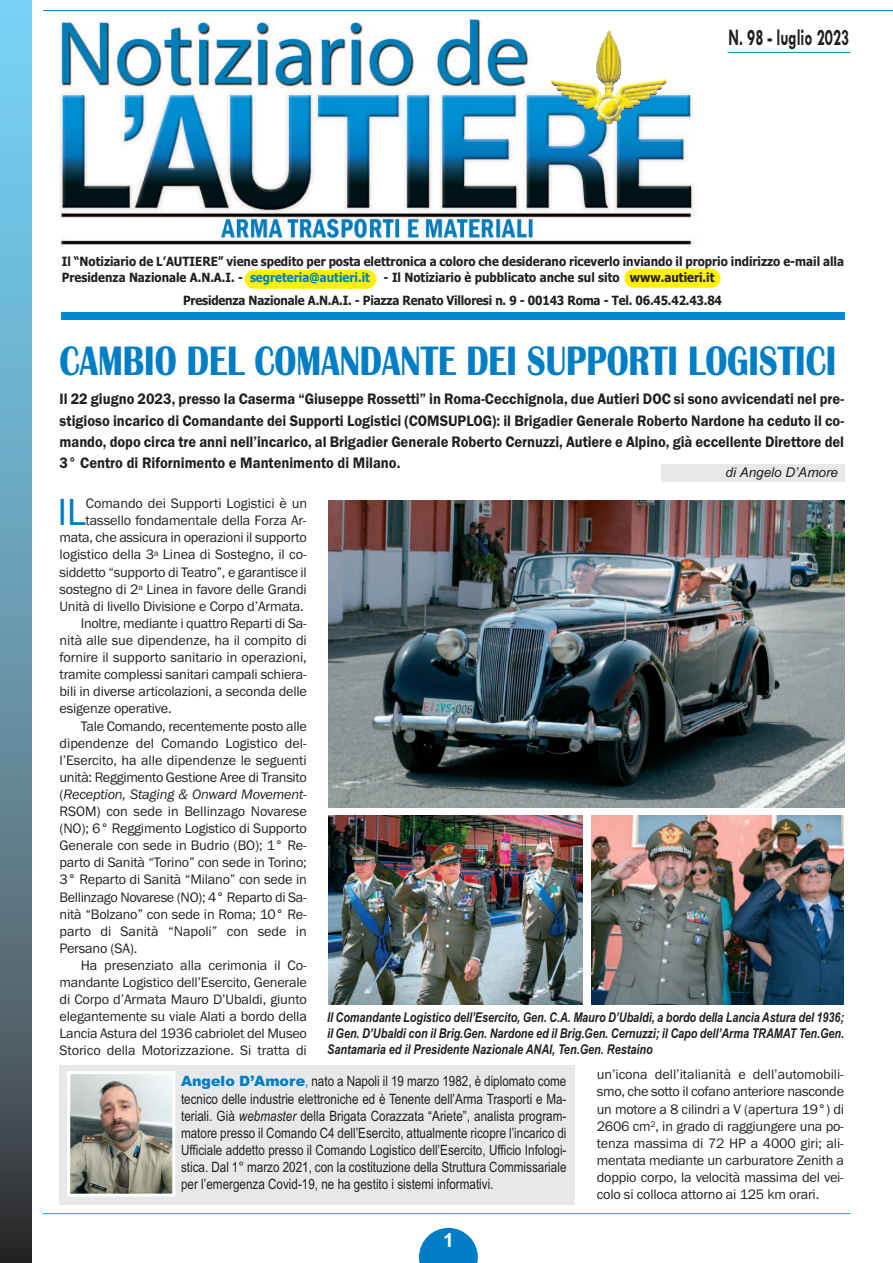
<style>
.page{position:relative;width:893px;height:1263px;background:#fff}
.page>*{position:absolute;margin:0;border:0;box-sizing:border-box;transform-origin:0 0}
.t1{font:700 42.6px "Britannic";color:#007ec5;scale:.79 1}
.t2{font:39.15px "Franklin Gothic";color:#007ec5}
.t3{font:700 24px "Tw Cen";color:#231f20;scale:.64 1}
.t4{font:700 19.5px "Arial";color:#fff}
.t5{font:600 15.75px/21.1px "Franklin Gothic";color:#231f20;text-align:justify;scale:.92 1}
.t6{font:14.25px/17.1px "Franklin Gothic";letter-spacing:-.015em;color:#231f20;text-align:justify}
.t7{font:14.25px/17.1px "Arial Narrow";color:#231f20;text-align:justify}
.t8{font:italic 14.25px "Franklin Gothic";letter-spacing:-.015em;color:#231f20}
.t9{font:italic 700 13.5px/16.2px "Arial Narrow";color:#231f20;text-align:justify}
.t10{font:italic 13.5px "Arial";color:#231f20}
.t11{font:700 12.75px/16.5px "Tahoma";color:#231f20;scale:.91 1}
.s1{color:#007ec5}
.s2{font-style:normal}
.s3{font-family:"Arial";font-weight:900;color:#007ec5}
.s4{font-style:italic}
</style>
<div class="page">
<div style="left:624px;top:269px;width:96px;height:19px;background:#fff101;border-radius:9px"></div>
<img style="left:59px;top:19px;width:638px;height:226px">
<hr style="left:43px;top:10px;width:850px;height:1px;background:#007ec5">
<svg style="left:419px;top:1228px;width:59px;height:35px"></svg>
<div style="left:245px;top:270px;width:131px;height:19px;background:#fff101;border-radius:9px"></div>
<img style="left:0;top:0;width:31px;height:1263px">
<div style="left:61px;top:313px;width:783px;height:7px;background:#0089cf"></div>
<hr style="left:43px;top:1213px;width:807px;height:1px;background:#00aeef">
<div style="left:661px;top:465px;width:183px;height:17px;background:#e7e8e9"></div>
<div style="left:60px;top:1065px;width:515px;height:139px;background:#e7e8e9"></div>
<img style="left:71px;top:1075px;width:100px;height:117px">
<div style="left:67px;top:1071px;width:108px;height:125px;border:3px solid #fff"></div>
<img style="left:328px;top:500px;width:516px;height:308px">
<img style="left:592px;top:816px;width:252px;height:189px">
<img style="left:328px;top:816px;width:255px;height:189px">
<img style="left:593px;top:30px;width:74px;height:94px">
<hr style="left:727px;top:52px;width:123px;height:1px;background:#007ec5">
<h3 class="t3" style="left:729px;top:23px;width:190px">N. 98 - luglio 2023</h3>
<p class="t11" style="left:62px;top:253px;width:861px">Il “Notiziario de L’AUTIERE” viene spedito per posta elettronica a coloro che desiderano riceverlo inviando il proprio indirizzo e-mail alla<br>Presidenza Nazionale A.N.A.I. - <span class="s1">segreteria@autieri.it</span> - Il Notiziario è pubblicato anche sul sito www.autieri.it</p>
<p class="t11" style="left:183px;top:293px;width:594px">Presidenza Nazionale A.N.A.I. - Piazza Renato Villoresi n. 9 - 00143 Roma - Tel. 06.45.42.43.84</p>
<h1 class="t1" style="left:60px;top:335px;width:985px">CAMBIO DEL COMANDANTE DEI SUPPORTI LOGISTICI</h1>
<p class="t5" style="left:60px;top:388px;width:854px">Il 22 giugno 2023, presso la Caserma “Giuseppe Rossetti” in Roma-Cecchignola, due Autieri DOC si sono avvicendati nel pre&shy;stigioso incarico di Comandante dei Supporti Logistici (COMSUPLOG): il Brigadier Generale Roberto Nardone ha ceduto il co&shy;mando, dopo circa tre anni nell’incarico, al Brigadier Generale Roberto Cernuzzi, Autiere e Alpino, già eccellente Direttore del 3° Centro di Rifornimento e Mantenimento di Milano.</p>
<p class="t10" style="left:725px;top:464px;width:114px">di Angelo D’Amore</p>
<h2 class="t2" style="left:57px;top:489px;width:30px">IL</h2>
<p class="t6" style="left:86px;top:495px;width:223px">Comando dei Supporti Logistici è un</p>
<p class="t6" style="left:86px;top:512px;width:222px">tassello fondamentale della Forza Ar-</p>
<p class="t6" style="left:60px;top:529px;width:249px">mata, che assicura in operazioni il supporto</p>
<p class="t6" style="left:60px;top:546px;width:249px">logistico della 3<sup>a</sup> Linea di Sostegno, il co-</p>
<p class="t6" style="left:60px;top:563px;width:249px">siddetto “supporto di Teatro”, e garantisce il</p>
<p class="t6" style="left:60px;top:580px;width:249px">sostegno di 2<sup>a</sup> Linea in favore delle Grandi</p>
<p class="t6" style="left:60px;top:597px;width:246px">Unità di livello Divisione e Corpo d’Armata.</p>
<p class="t6" style="left:81px;top:614px;width:227px">Inoltre, mediante i quattro Reparti di Sa-</p>
<p class="t6" style="left:60px;top:631px;width:249px">nità alle sue dipendenze, ha il compito di</p>
<p class="t6" style="left:60px;top:649px;width:249px">fornire il supporto sanitario in operazioni,</p>
<p class="t6" style="left:60px;top:666px;width:249px">tramite complessi sanitari campali schiera-</p>
<p class="t6" style="left:60px;top:683px;width:249px">bili in diverse articolazioni, a seconda delle</p>
<p class="t6" style="left:60px;top:700px;width:114px">esigenze operative.</p>
<p class="t6" style="left:81px;top:717px;width:228px">Tale Comando, recentemente posto alle</p>
<p class="t6" style="left:60px;top:734px;width:249px">dipendenze del Comando Logistico del-</p>
<p class="t6" style="left:60px;top:751px;width:249px">l’Esercito, ha alle dipendenze le seguenti</p>
<p class="t6" style="left:60px;top:768px;width:249px">unità: Reggimento Gestione Aree di Transito</p>
<p class="t8" style="left:60px;top:786px;width:249px"><span class="s2">(</span>Reception, Staging &amp; Onward Movement<span class="s2">-</span></p>
<p class="t6" style="left:60px;top:802px;width:249px">RSOM) con sede in Bellinzago Novarese</p>
<p class="t6" style="left:60px;top:820px;width:249px">(NO); 6° Reggimento Logistico di Supporto</p>
<p class="t6" style="left:60px;top:837px;width:249px">Generale con sede in Budrio (BO); 1° Re-</p>
<p class="t6" style="left:60px;top:854px;width:249px">parto di Sanità “Torino” con sede in Torino;</p>
<p class="t6" style="left:60px;top:871px;width:249px">3° Reparto di Sanità “Milano” con sede in</p>
<p class="t6" style="left:60px;top:888px;width:249px">Bellinzago Novarese (NO); 4° Reparto di Sa-</p>
<p class="t6" style="left:60px;top:905px;width:249px">nità “Bolzano” con sede in Roma; 10° Re-</p>
<p class="t6" style="left:60px;top:922px;width:249px">parto di Sanità “Napoli” con sede in</p>
<p class="t6" style="left:60px;top:939px;width:79px">Persano (SA).</p>
<p class="t6" style="left:81px;top:956px;width:227px">Ha presenziato alla cerimonia il Co-</p>
<p class="t6" style="left:60px;top:973px;width:249px">mandante Logistico dell’Esercito, Generale</p>
<p class="t6" style="left:60px;top:991px;width:249px">di Corpo d’Armata Mauro D’Ubaldi, giunto</p>
<p class="t6" style="left:60px;top:1008px;width:249px">elegantemente su viale Alati a bordo della</p>
<p class="t6" style="left:60px;top:1025px;width:249px">Lancia Astura del 1936 cabriolet del Museo</p>
<p class="t6" style="left:60px;top:1042px;width:249px">Storico della Motorizzazione. Si tratta di</p>
<p class="t9" style="left:327px;top:1009px;width:518px">Il Comandante Logistico dell’Esercito, Gen. C.A. Mauro D’Ubaldi, a bordo della Lancia Astura del 1936; il Gen. D’Ubaldi con il Brig.Gen. Nardone ed il Brig.Gen. Cernuzzi; il Capo dell’Arma TRAMAT Ten.Gen.<br>Santamaria ed il Presidente Nazionale ANAI, Ten.Gen. Restaino</p>
<p class="t7" style="left:181px;top:1073px;width:387px"><span class="s3">Angelo D’Amore</span><span class="s1">,</span> nato a Napoli il 19 marzo 1982, è diplomato come tecnico delle industrie elettroniche ed è Tenente dell’Arma Trasporti e Ma&shy;teriali. Già <span class="s4">webmaster</span> della Brigata Corazzata “Ariete”, analista program&shy;matore presso il Comando C4 dell’Esercito, attualmente ricopre l’incarico di Ufficiale addetto presso il Comando Logistico dell’Esercito, Ufficio Infologi&shy;stica. Dal 1° marzo 2021, con la costituzione della Struttura Commissariale per l’emergenza Covid-19, ne ha gestito i sistemi informativi.</p>
<h3 class="t4" style="left:443px;top:1229px;width:12px">1</h3>
<p class="t6" style="left:597px;top:1066px;width:249px">un’icona dell’italianità e dell’automobili&shy;smo, che sotto il cofano anteriore nasconde un motore a 8 cilindri a V (apertura 19°) di 2606 cm<sup>2</sup>, in grado di raggiungere una po&shy;tenza massima di 72 HP a 4000 giri; ali&shy;mentata mediante un carburatore Zenith a doppio corpo, la velocità massima del vei&shy;colo si colloca attorno ai 125 km orari.</p>
</div>
